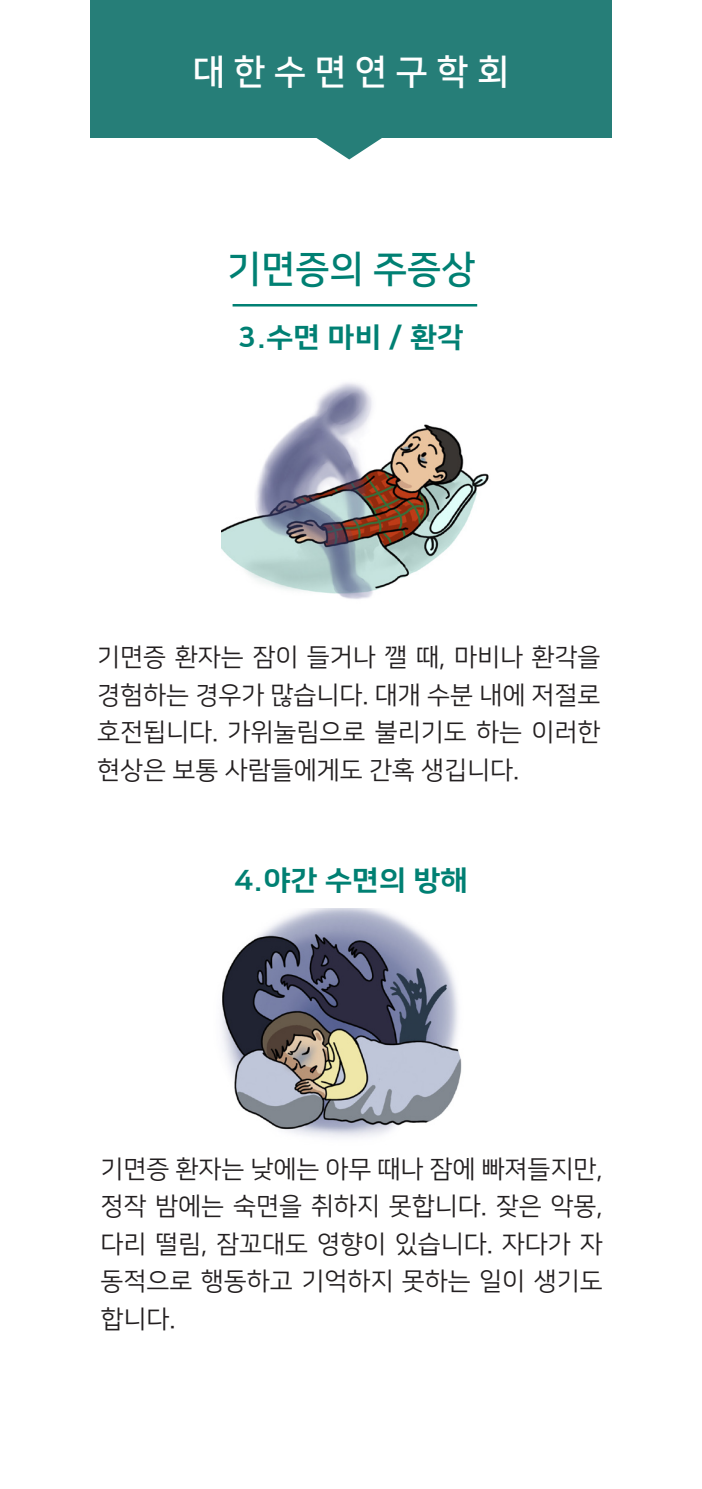
<style>
.page{position:relative;width:702px;height:1489px;background:#fff}
.page>*{position:absolute;margin:0;border:0;box-sizing:border-box;transform-origin:0 0}
.t1{font:37.5px "Nanum Square B";color:#008073}
.t2{font:35px "Nanum Square B";color:#fff}
.t3{font:27.5px "Nanum Square EB";color:#008073;scale:1.07 1}
.t4{font:27.5px "Nanum Square EB";color:#008073;scale:1.08 1}
.t5{font:25px/37.5px "Nanum Square R";color:#231f20;text-align:justify}
</style>
<div class="page">
<img style="left:221px;top:382px;width:268px;height:217px">
<img style="left:221px;top:908px;width:241px;height:230px">
<hr style="left:232px;top:304px;width:245px;height:2px;background:#008073">
<div style="left:91px;top:0;width:521px;height:138px;background:#267e78"></div>
<svg style="left:316px;top:138px;width:66px;height:21px"></svg>
<p class="t2" style="left:193px;top:53px;width:318px">대 한 수 면 연 구 학 회</p>
<p class="t1" style="left:227px;top:249px;width:250px">기면증의 주증상</p>
<p class="t3" style="left:238px;top:322px;width:212px">3.수면 마비 / 환각</p>
<p class="t5" style="left:97px;top:639px;width:505px">기면증 환자는 잠이 들거나 깰 때, 마비나 환각을 경험하는 경우가 많습니다. 대개 수분 내에 저절로 호전됩니다. 가위눌림으로 불리기도 하는 이러한 현상은 보통 사람들에게도 간혹 생깁니다.</p>
<p class="t4" style="left:235px;top:864px;width:217px">4.야간 수면의 방해</p>
<p class="t5" style="left:100px;top:1150px;width:503px">기면증 환자는 낮에는 아무 때나 잠에 빠져들지만, 정작 밤에는 숙면을 취하지 못합니다. 잦은 악몽, 다리 떨림, 잠꼬대도 영향이 있습니다. 자다가 자 동적으로 행동하고 기억하지 못하는 일이 생기도 합니다.</p>
</div>
